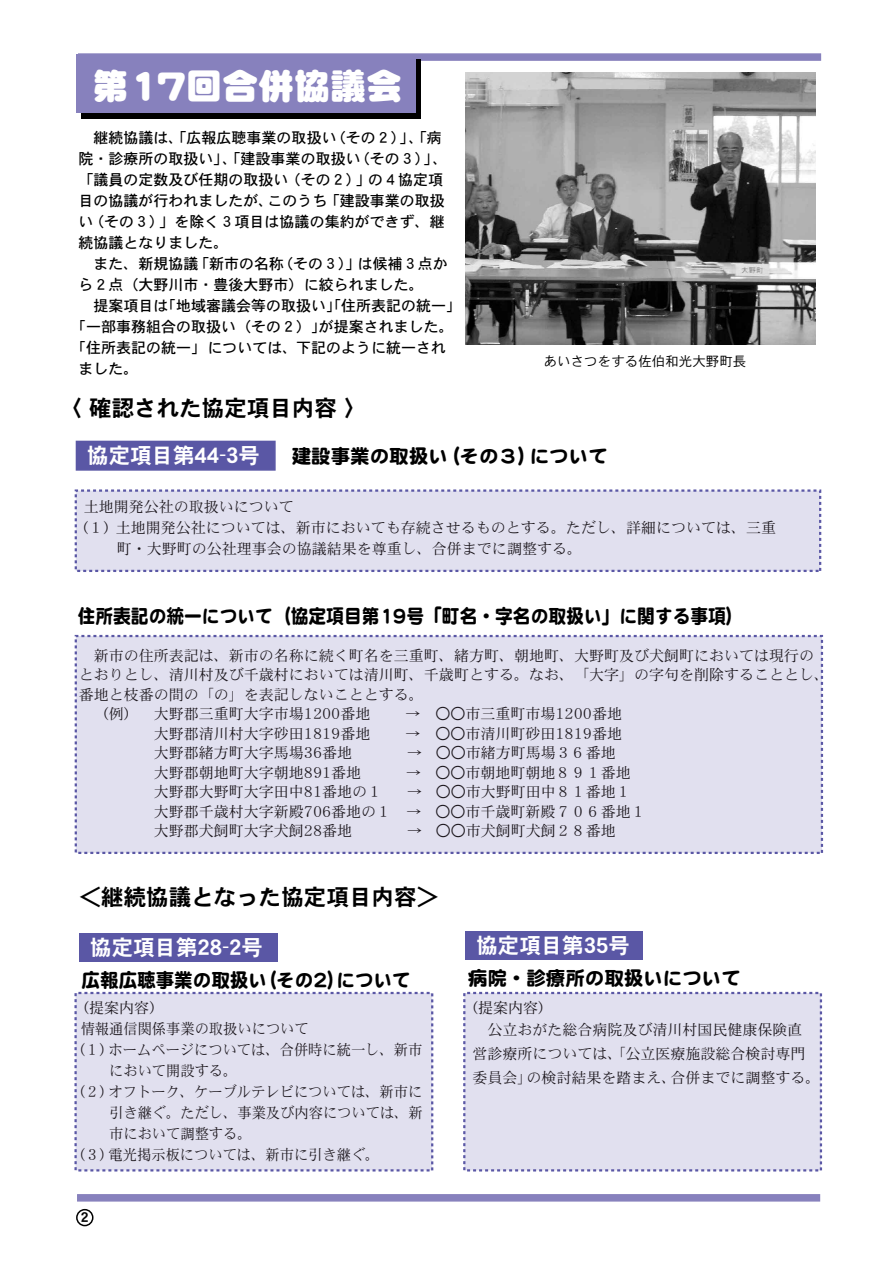
<style>
.page{position:relative;width:893px;height:1263px;background:#fff}
.page>*{position:absolute;margin:0;border:0;box-sizing:border-box;transform-origin:0 0}
.t1{font:36px "DFP Maru Gothic CID UB";color:#fff}
.t2{font:22.5px "DFPHS Gothic CID W7";color:#000}
.t3{font:21.45px "DFPHS Gothic CID W7";color:#fff}
.t4{font:600 19.5px "DFP Maru Gothic CID";color:#000;scale:.91 1}
.t5{font:600 19.5px "DFP Maru Gothic CID";color:#000}
.t6{font:600 19.5px "DFP Maru Gothic CID";color:#000;scale:.95 1}
.t7{font:15px/19.5px "DFPHS Mincho CID W3";color:#1b161c}
.t8{font:15px/21px "DFPHS Gothic CID W5";color:#000}
.t9{font:15px "DFPHS Mincho CID W3";color:#1b161c;scale:.95 1}
.t10{font:13.5px "DFPHS Gothic CID W3";color:#000}
.t11{font:13.5px "DFPHS Gothic CID W7";color:#000}
</style>
<div class="page">
<img style="left:465px;top:73px;width:350px;height:272px">
<div style="left:74px;top:992px;width:359px;height:180px;background:#e1e0ef;border:2px dashed #5a57a5"></div>
<div style="left:75px;top:489px;width:746px;height:83px;background:#e1e0ef;border:2px dashed #5a57a5"></div>
<div style="left:77px;top:1194px;width:743px;height:8px;background:#8781bd;border:2px solid #8781bd"></div>
<svg style="left:78px;top:53px;width:743px;height:8px;background:#918bc2"></svg>
<div style="left:81px;top:59px;width:339px;height:60px;background:#000"></div>
<div style="left:76px;top:54px;width:339px;height:59px;background:#8781bd"></div>
<div style="left:76px;top:1209px;width:17px;height:17px;border:2px solid #000;border-radius:50%"></div>
<div style="left:75px;top:635px;width:748px;height:219px;background:#e1e0ef;border:2px dashed #5a57a5"></div>
<div style="left:76px;top:441px;width:199px;height:30px;background:#5a57a5;border:2px solid #5a57a5"></div>
<div style="left:465px;top:931px;width:178px;height:29px;background:#5a57a5"></div>
<div style="left:79px;top:934px;width:199px;height:28px;background:#5a57a5"></div>
<div style="left:463px;top:992px;width:359px;height:180px;background:#e1e0ef;border:2px dashed #5a57a5"></div>
<h1 class="t1" style="left:92px;top:67px;width:311px">第17回合併協議会</h1>
<p class="t8" style="left:78px;top:126px;width:371px;text-indent:15px">継続協議は、「広報広聴事業の取扱い（その２）」、「病院・診療所の取扱い」、「建設事業の取扱い（その３）」、「議員の定数及び任期の取扱い（その２）」の４協定項目の協議が行われましたが、このうち「建設事業の取扱い（その３）」を除く３項目は協議の集約ができず、継続協議となりました。</p>
<p class="t8" style="left:78px;top:252px;width:370px;text-indent:15px">また、新規協議「新市の名称（その３）」は候補３点から２点（大野川市・豊後大野市）に絞られました。</p>
<p class="t8" style="left:78px;top:294px;width:377px;text-indent:15px">提案項目は｢地域審議会等の取扱い｣｢住所表記の統一｣｢一部事務組合の取扱い（その２）｣が提案されました。｢住所表記の統一｣については、下記のように統一されました。</p>
<h2 class="t2" style="left:59px;top:396px;width:309px">〈確認された協定項目内容〉</h2>
<p class="t10" style="left:543px;top:354px;width:204px">あいさつをする佐伯和光大野町長</p>
<h3 class="t3" style="left:87px;top:444px;width:174px">協定項目第44-3号</h3>
<h3 class="t5" style="left:292px;top:445px;width:317px">建設事業の取扱い（その３）について</h3>
<p class="t7" style="left:84px;top:497px;width:212px">土地開発公社の取扱いについて</p>
<p class="t7" style="left:84px;top:518px;width:693px">(１) 土地開発公社については、新市においても存続させるものとする。ただし、詳細については、三重</p>
<p class="t7" style="left:117px;top:539px;width:466px">町・大野町の公社理事会の協議結果を尊重し、合併までに調整する。</p>
<h3 class="t4" style="left:78px;top:605px;width:733px">住所表記の統一について（協定項目第19号「町名・字名の取扱い」に関する事項）</h3>
<p class="t7" style="left:94px;top:646px;width:721px">新市の住所表記は、新市の名称に続く町名を三重町、緒方町、朝地町、大野町及び犬飼町においては現行の</p>
<p class="t7" style="left:79px;top:665px;width:751px">とおりとし、清川村及び千歳村においては清川町、千歳町とする。なお、「大字」の字句を削除することとし、</p>
<p class="t7" style="left:79px;top:685px;width:346px">番地と枝番の間の「の」を表記しないこととする。</p>
<p class="t7" style="left:94px;top:704px;width:278px">（例） 大野郡三重町大字市場1200番地</p>
<p class="t7" style="left:405px;top:704px;width:218px">→ ○○市三重町市場1200番地</p>
<p class="t7" style="left:154px;top:724px;width:218px">大野郡清川村大字砂田1819番地</p>
<p class="t7" style="left:405px;top:724px;width:218px">→ ○○市清川町砂田1819番地</p>
<p class="t7" style="left:154px;top:743px;width:200px">大野郡緒方町大字馬場36番地</p>
<p class="t7" style="left:407px;top:743px;width:210px">→ ○○市緒方町馬場３６番地</p>
<p class="t7" style="left:154px;top:763px;width:209px">大野郡朝地町大字朝地891番地</p>
<p class="t7" style="left:406px;top:763px;width:226px">→ ○○市朝地町朝地８９１番地</p>
<p class="t7" style="left:154px;top:782px;width:230px">大野郡大野町大字田中81番地の１</p>
<p class="t7" style="left:154px;top:782px;width:493px;text-indent:253px">→ ○○市大野町田中８１番地１大野郡千歳村大字新殿706番地の１ → ○○市千歳町新殿７０６番地１大野郡犬飼町大字犬飼28番地</p>
<p class="t7" style="left:407px;top:821px;width:210px">→ ○○市犬飼町犬飼２８番地</p>
<h2 class="t2" style="left:79px;top:885px;width:362px">＜継続協議となった協定項目内容＞</h2>
<h3 class="t3" style="left:90px;top:936px;width:174px">協定項目第28-2号</h3>
<h3 class="t6" style="left:82px;top:970px;width:348px">広報広聴事業の取扱い（その2）について</h3>
<p class="t7" style="left:74px;top:998px;width:91px">（提案内容）</p>
<p class="t9" style="left:81px;top:1020px;width:241px">情報通信関係事業の取扱いについて</p>
<p class="t9" style="left:81px;top:1041px;width:361px">(１) ホームページについては、合併時に統一し、新市</p>
<p class="t9" style="left:109px;top:1062px;width:136px">において開設する。</p>
<p class="t9" style="left:81px;top:1083px;width:361px">(２) オフトーク、ケーブルテレビについては、新市に</p>
<p class="t9" style="left:109px;top:1104px;width:332px">引き継ぐ。ただし、事業及び内容については、新</p>
<p class="t9" style="left:109px;top:1125px;width:151px">市において調整する。</p>
<p class="t9" style="left:81px;top:1146px;width:316px">(３) 電光掲示板については、新市に引き継ぐ。</p>
<p class="t11" style="left:81px;top:1210px;width:9px">2</p>
<h3 class="t3" style="left:476px;top:934px;width:155px">協定項目第35号</h3>
<h3 class="t5" style="left:468px;top:967px;width:274px">病院・診療所の取扱いについて</h3>
<p class="t7" style="left:487px;top:997px;width:316px;line-height:21.6px;text-indent:-24px">（提案内容）<br>公立おがた総合病院及び清川村国民健康保険直</p>
<p class="t7" style="left:472px;top:1041px;width:350px;line-height:24px">営診療所については、「公立医療施設総合検討専門委員会」の検討結果を踏まえ、合併までに調整する。</p>
</div>
